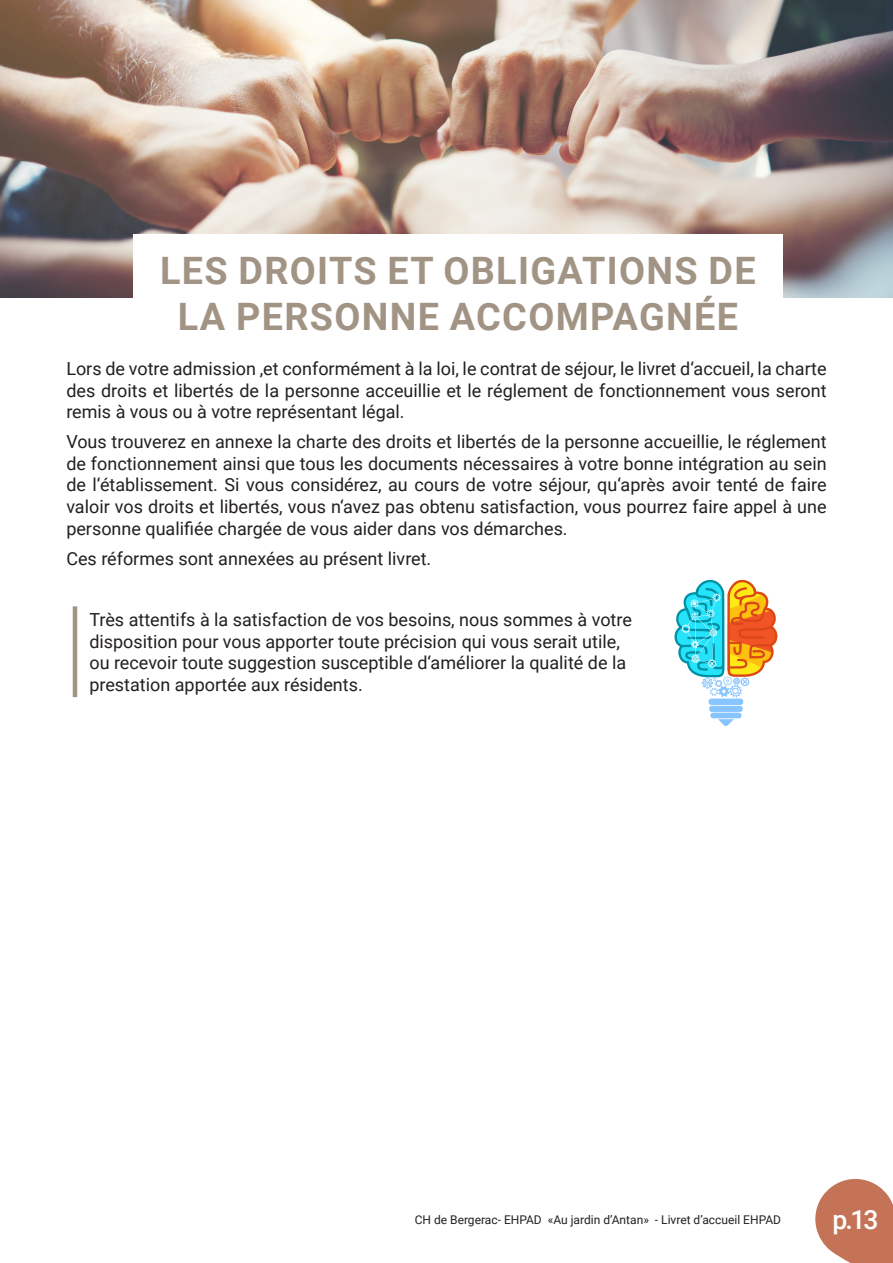
<style>
.page{position:relative;width:893px;height:1263px;background:#fff}
.page>*{position:absolute;margin:0;border:0;box-sizing:border-box;transform-origin:0 0}
.t1{font:700 37.8px/45.3px "Roboto";letter-spacing:.035em;color:#a29484;text-align:center}
.t2{font:500 26.55px "Roboto";color:#fff}
.t3{font:18px/21.6px "Roboto";color:#231f20;text-align:justify}
.t4{font:12px "Roboto";color:#231f20}
</style>
<div class="page">
<svg style="left:815px;top:1179px;width:78px;height:84px"></svg>
<hr style="left:73px;top:606px;width:4px;height:91px;background:#a29484">
<div style="left:709px;top:698px;width:34px;height:7px;background:#86c5ff;border-radius:3px"></div>
<div style="left:709px;top:706px;width:34px;height:6px;background:#86c5ff;border-radius:3px"></div>
<div style="left:710px;top:713px;width:31px;height:5px;background:#86c5ff;border-radius:3px"></div>
<svg style="left:718px;top:719px;width:16px;height:7px"></svg>
<svg style="left:674px;top:579px;width:104px;height:118px"></svg>
<img style="left:0;top:0;width:893px;height:297px">
<div style="left:133px;top:235px;width:650px;height:116px;background:#fff"></div>
<p class="t1" style="left:160px;top:247px;width:597px">LES DROITS ET OBLIGATIONS DE<br>LA PERSONNE ACCOMPAGNÉE</p>
<p class="t3" style="left:66px;top:357px;width:762px">Lors de votre admission ,et conformément à la loi, le contrat de séjour, le livret d‘accueil, la charte des droits et libertés de la personne acceuillie et le réglement de fonctionnement vous seront remis à vous ou à votre représentant légal.</p>
<p class="t3" style="left:66px;top:430px;width:762px">Vous trouverez en annexe la charte des droits et libertés de la personne accueillie, le réglement de fonctionnement ainsi que tous les documents nécessaires à votre bonne intégration au sein de l‘établissement. Si vous considérez, au cours de votre séjour, qu‘après avoir tenté de faire valoir vos droits et libertés, vous n‘avez pas obtenu satisfaction, vous pourrez faire appel à une personne qualifiée chargée de vous aider dans vos démarches.</p>
<p class="t3" style="left:66px;top:547px;width:367px">Ces réformes sont annexées au présent livret.</p>
<p class="t3" style="left:89px;top:608px;width:544px;text-align:left">Très attentifs à la satisfaction de vos besoins, nous sommes à votre disposition pour vous apporter toute précision qui vous serait utile, ou recevoir toute suggestion susceptible d‘améliorer la qualité de la prestation apportée aux résidents.</p>
<p class="t4" style="left:415px;top:1211px;width:368px">CH de Bergerac- EHPAD «Au jardin d’Antan» - Livret d’accueil EHPAD</p>
<h2 class="t2" style="left:833px;top:1201px;width:47px">p.13</h2>
</div>
